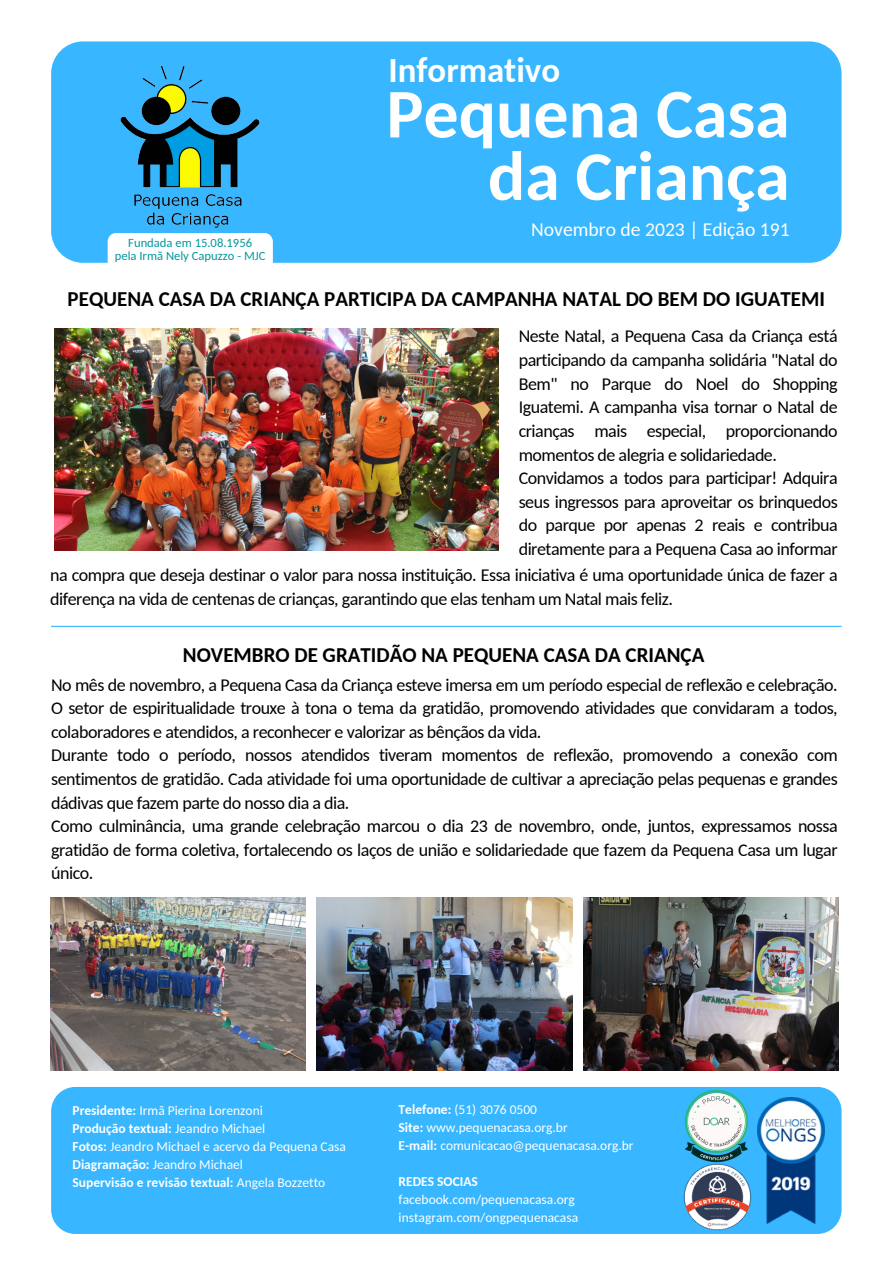
<style>
.page{position:relative;width:893px;height:1264px;background:#fff}
.page>*{position:absolute;margin:0;border:0;box-sizing:border-box;transform-origin:0 0}
.t1{font:700 69.6px "Carlito";color:#fff}
.t2{font:700 34.8px "Carlito";color:#fff}
.t3{font:700 21px "Carlito";color:#000}
.t4{font:19.65px "Carlito";color:#fff}
.t5{font:18px/23.5px "Carlito";letter-spacing:-.025em;color:#000;text-align:justify}
.t6{font:13.5px "Carlito";color:#fff}
.t7{font:700 13.5px "Carlito";color:#fff}
.t8{font:12.6px "Carlito";color:#03989e}
.s1{color:#fff}
.s2{font-weight:700}
.s3{font-weight:400}
</style>
<div class="page">
<img style="left:54px;top:328px;width:444px;height:222px">
<div style="left:51px;top:41px;width:790px;height:222px;background:#38b6ff;border-radius:32px"></div>
<div style="left:108px;top:233px;width:165px;height:47px;background:#fff;border-radius:9px"></div>
<img style="left:120px;top:65px;width:140px;height:163px">
<hr style="left:51px;top:625px;width:790px;height:2px;background:#38b6ff">
<div style="left:51px;top:1086px;width:790px;height:147px;background:#38b6ff;border-radius:24px"></div>
<img style="left:757px;top:1097px;width:67px;height:126px">
<img style="left:683px;top:1165px;width:68px;height:65px">
<img style="left:685px;top:1090px;width:62px;height:75px">
<img style="left:583px;top:897px;width:255px;height:173px">
<img style="left:50px;top:897px;width:255px;height:173px">
<img style="left:317px;top:897px;width:255px;height:173px">
<p class="t2" style="left:388px;top:56px;width:173px">Informativo</p>
<p class="t1" style="left:386px;top:85px;width:404px">Pequena Casa</p>
<p class="t1" style="left:488px;top:148px;width:303px">da Criança</p>
<p class="t4" style="left:531px;top:221px;width:260px">Novembro de 2023 | Edição 191</p>
<p class="t8" style="left:128px;top:238px;width:125px">Fundada em 15.08.1956</p>
<p class="t8" style="left:115px;top:250px;width:152px">pela Irmã Nely Capuzzo - MJC</p>
<p class="t3" style="left:68px;top:290px;width:758px">PEQUENA CASA DA CRIANÇA PARTICIPA DA CAMPANHA NATAL DO BEM DO IGUATEMI</p>
<p class="t5" style="left:518px;top:326px;width:320px">Neste Natal, a Pequena Casa da Criança está participando da campanha solidária "Natal do Bem" no Parque do Noel do Shopping Iguatemi. A campanha visa tornar o Natal de crianças mais especial, proporcionando momentos de alegria e solidariedade.</p>
<p class="t5" style="left:518px;top:468px;width:320px">Convidamos a todos para participar! Adquira seus ingressos para aproveitar os brinquedos do parque por apenas 2 reais e contribua diretamente para a Pequena Casa ao informar <span class="s1">fhsdufhuh</span></p>
<p class="t5" style="left:50px;top:564px;width:789px">na compra que deseja destinar o valor para nossa instituição. Essa iniciativa é uma oportunidade única de fazer a diferença na vida de centenas de crianças, garantindo que elas tenham um Natal mais feliz.</p>
<p class="t3" style="left:183px;top:645px;width:523px">NOVEMBRO DE GRATIDÃO NA PEQUENA CASA DA CRIANÇA</p>
<p class="t5" style="left:51px;top:674px;width:788px">No mês de novembro, a Pequena Casa da Criança esteve imersa em um período especial de reflexão e celebração.<br>O setor de espiritualidade trouxe à tona o tema da gratidão, promovendo atividades que convidaram a todos, colaboradores e atendidos, a reconhecer e valorizar as bênçãos da vida.</p>
<p class="t5" style="left:51px;top:745px;width:788px">Durante todo o período, nossos atendidos tiveram momentos de reflexão, promovendo a conexão com sentimentos de gratidão. Cada atividade foi uma oportunidade de cultivar a apreciação pelas pequenas e grandes dádivas que fazem parte do nosso dia a dia.</p>
<p class="t5" style="left:51px;top:816px;width:788px">Como culminância, uma grande celebração marcou o dia 23 de novembro, onde, juntos, expressamos nossa gratidão de forma coletiva, fortalecendo os laços de união e solidariedade que fazem da Pequena Casa um lugar único.</p>
<p class="t6" style="left:72px;top:1104px;width:192px"><span class="s2">Presidente:</span> Irmã Pierina Lorenzoni</p>
<p class="t7" style="left:72px;top:1122px;width:194px">Produção textual: <span class="s3">Jeandro Michael</span></p>
<p class="t6" style="left:72px;top:1140px;width:275px"><span class="s2">Fotos:</span> Jeandro Michael e acervo da Pequena Casa</p>
<p class="t6" style="left:72px;top:1158px;width:172px"><span class="s2">Diagramação:</span> Jeandro Michael</p>
<p class="t7" style="left:72px;top:1176px;width:254px">Supervisão e revisão textual: <span class="s3">Angela Bozzetto</span></p>
<p class="t6" style="left:398px;top:1103px;width:140px"><span class="s2">Telefone:</span> (51) 3076 0500</p>
<p class="t6" style="left:398px;top:1121px;width:171px"><span class="s2">Site:</span> www.pequenacasa.org.br</p>
<p class="t6" style="left:398px;top:1139px;width:236px"><span class="s2">E-mail:</span> comunicacao@pequenacasa.org.br</p>
<p class="t7" style="left:398px;top:1175px;width:81px">REDES SOCIAS</p>
<p class="t6" style="left:398px;top:1193px;width:178px">facebook.com/pequenacasa.org</p>
<p class="t6" style="left:398px;top:1211px;width:181px">instagram.com/ongpequenacasa</p>
</div>
